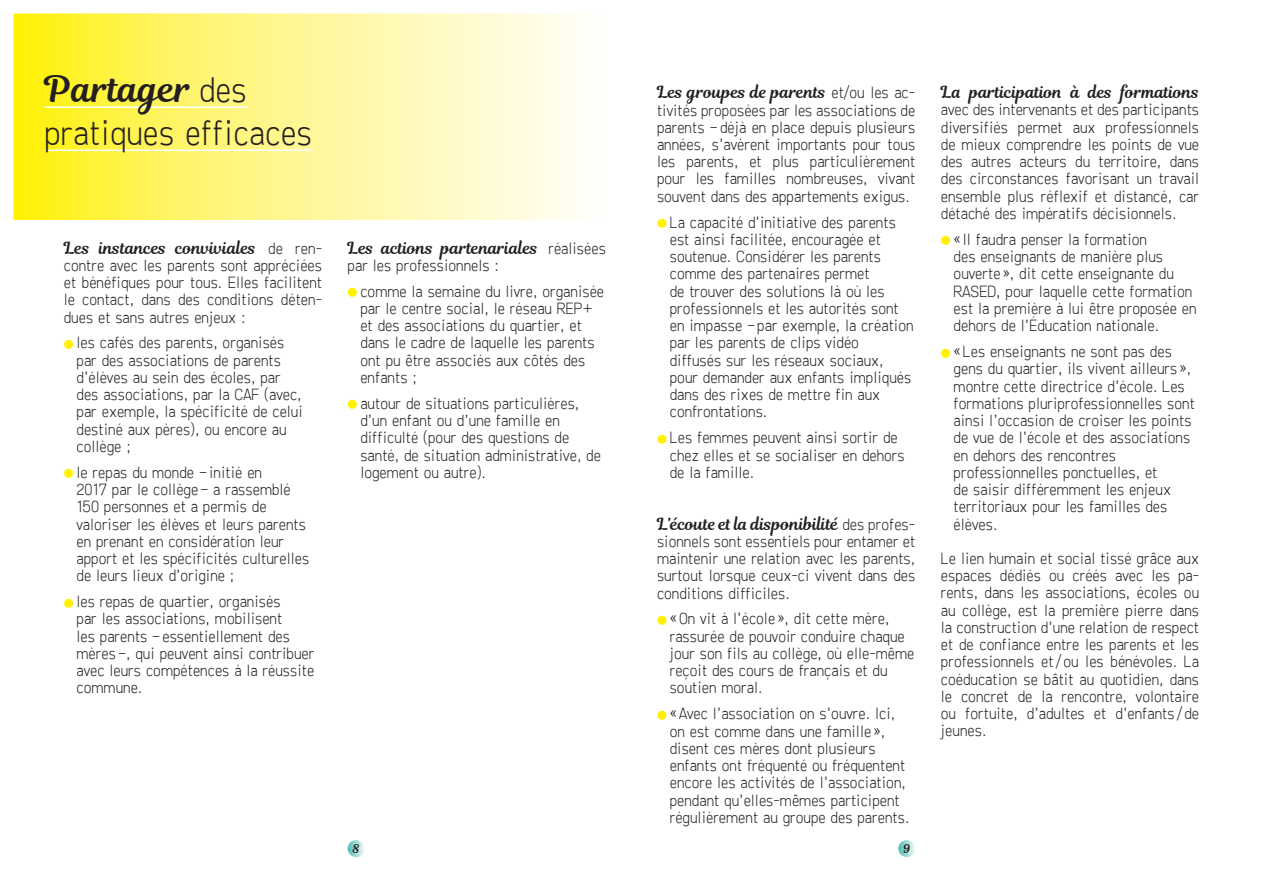
<style>
.page{position:relative;width:1263px;height:893px;background:#fff}
.page>*{position:absolute;margin:0;border:0;box-sizing:border-box;transform-origin:0 0}
.t1{font:300 36px "Freeroad";color:#231f20}
.t2{font:36px "Magnolia Script";color:#231f20}
.t3{font:300 16.5px/17.2px "Freeroad";color:#231f20}
.t4{font:16.5px "Magnolia Script";color:#231f20}
.t5{font:12px "Magnolia Script";color:#231f20}
.s1{font-family:"Freeroad";font-weight:300}
.s2{font-family:"Circle Things";font-weight:400;font-size:9px;color:#fff101}
</style>
<div class="page">
<svg style="left:15px;top:15px;width:566px;height:204px"></svg>
<hr style="left:45px;top:106px;width:202px;height:2px;background:#fff">
<hr style="left:45px;top:150px;width:268px;height:1px;background:#fff">
<svg style="left:898px;top:840px;width:17px;height:17px"></svg>
<svg style="left:348px;top:840px;width:17px;height:17px"></svg>
<h1 class="t2" style="left:45px;top:63px;width:204px">Partager <span class="s1">des</span></h1>
<h1 class="t1" style="left:45px;top:112px;width:269px">pratiques efficaces</h1>
<p class="t4" style="left:64px;top:236px;width:260px">Les instances conviviales <span class="s1">de ren-</span></p>
<p class="t3" style="left:64px;top:256px;width:260px;text-align:justify">contre avec les parents sont appréciées et bénéfiques pour tous. Elles facilitent le contact, dans des conditions déten&shy;dues et sans autres enjeux :</p>
<p class="t3" style="left:77px;top:334px;width:228px;text-indent:-13px"><span class="s2">A</span> les cafés des parents, organisés par des associations de parents d’élèves au sein des écoles, par des associations, par la CAF (avec, par exemple, la spécificité de celui destiné aux pères), ou encore au collège ;</p>
<p class="t3" style="left:77px;top:463px;width:234px;text-indent:-13px"><span class="s2">A</span> le repas du monde — initié en<br>2017 par le collège — a rassemblé<br>150 personnes et a permis de valoriser les élèves et leurs parents en prenant en considération leur apport et les spécificités culturelles de leurs lieux d’origine ;</p>
<p class="t3" style="left:77px;top:593px;width:239px;text-indent:-13px"><span class="s2">A</span> les repas de quartier, organisés<br>par les associations, mobilisent<br>les parents — essentiellement des mères —, qui peuvent ainsi contribuer avec leurs compétences à la réussite commune.</p>
<p class="t4" style="left:348px;top:236px;width:260px">Les actions partenariales <span class="s1">réalisées</span></p>
<p class="t3" style="left:348px;top:252px;width:258px;line-height:26px">par les professionnels :<br><span class="s2">A</span> comme la semaine du livre, organisée</p>
<p class="t3" style="left:360px;top:299px;width:236px">par le centre social, le réseau REP+ et des associations du quartier, et dans le cadre de laquelle les parents ont pu être associés aux côtés des enfants ;</p>
<p class="t3" style="left:360px;top:394px;width:242px;text-indent:-13px"><span class="s2">A</span> autour de situations particulières, d’un enfant ou d’une famille en difficulté (pour des questions de santé, de situation administrative, de logement ou autre).</p>
<p class="t4" style="left:657px;top:80px;width:260px">Les groupes de parents <span class="s1">et/ou les ac-</span></p>
<p class="t3" style="left:657px;top:101px;width:260px;text-align:justify">tivités proposées par les associations de parents — déjà en place depuis plusieurs années, s’avèrent importants pour tous les parents, et plus particulièrement pour les familles nombreuses, vivant souvent dans des appartements exigus.</p>
<p class="t3" style="left:670px;top:213px;width:245px;text-indent:-13px"><span class="s2">A</span> La capacité d’initiative des parents est ainsi facilitée, encouragée et soutenue. Considérer les parents comme des partenaires permet<br>de trouver des solutions là où les professionnels et les autorités sont en impasse — par exemple, la création par les parents de clips vidéo diffusés sur les réseaux sociaux, pour demander aux enfants impliqués dans des rixes de mettre fin aux confrontations.</p>
<p class="t3" style="left:670px;top:429px;width:237px;text-indent:-13px"><span class="s2">A</span> Les femmes peuvent ainsi sortir de chez elles et se socialiser en dehors de la famille.</p>
<p class="t4" style="left:657px;top:512px;width:260px">L’écoute et la disponibilité <span class="s1">des profes-</span></p>
<p class="t3" style="left:657px;top:532px;width:260px;text-align:justify">sionnels sont essentiels pour entamer et maintenir une relation avec les parents, surtout lorsque ceux-ci vivent dans des conditions difficiles.</p>
<p class="t3" style="left:670px;top:610px;width:246px;text-indent:-13px"><span class="s2">A</span> «On vit à l’école », dit cette mère, rassurée de pouvoir conduire chaque jour son fils au collège, où elle-même reçoit des cours de français et du soutien moral.</p>
<p class="t3" style="left:670px;top:705px;width:241px;text-indent:-13px"><span class="s2">A</span> « Avec l’association on s’ouvre. Ici, on est comme dans une famille », disent ces mères dont plusieurs enfants ont fréquenté ou fréquentent encore les activités de l’association, pendant qu’elles-mêmes participent régulièrement au groupe des parents.</p>
<p class="t5" style="left:353px;top:840px;width:9px">8</p>
<p class="t5" style="left:903px;top:840px;width:9px">9</p>
<p class="t4" style="left:941px;top:80px;width:260px">La participation à des formations</p>
<p class="t3" style="left:941px;top:101px;width:260px;text-align:justify">avec des intervenants et des participants diversifiés permet aux professionnels de mieux comprendre les points de vue des autres acteurs du territoire, dans des circonstances favorisant un travail ensemble plus réflexif et distancé, car détaché des impératifs décisionnels.</p>
<p class="t3" style="left:954px;top:230px;width:244px;text-indent:-13px"><span class="s2">A</span> « Il faudra penser la formation<br>des enseignants de manière plus ouverte », dit cette enseignante du RASED, pour laquelle cette formation est la première à lui être proposée en dehors de l’Éducation nationale.</p>
<p class="t3" style="left:954px;top:342px;width:243px;text-indent:-13px"><span class="s2">A</span> « Les enseignants ne sont pas des gens du quartier, ils vivent ailleurs », montre cette directrice d’école. Les formations pluriprofessionnelles sont ainsi l’occasion de croiser les points de vue de l’école et des associations en dehors des rencontres professionnelles ponctuelles, et<br>de saisir différemment les enjeux territoriaux pour les familles des élèves.</p>
<p class="t3" style="left:941px;top:549px;width:260px;text-align:justify">Le lien humain et social tissé grâce aux espaces dédiés ou créés avec les pa&shy;rents, dans les associations, écoles ou au collège, est la première pierre dans la construction d’une relation de respect et de confiance entre les parents et les professionnels et/ ou les bénévoles. La coéducation se bâtit au quotidien, dans le concret de la rencontre, volontaire ou fortuite, d’adultes et d’enfants / de jeunes.</p>
</div>
